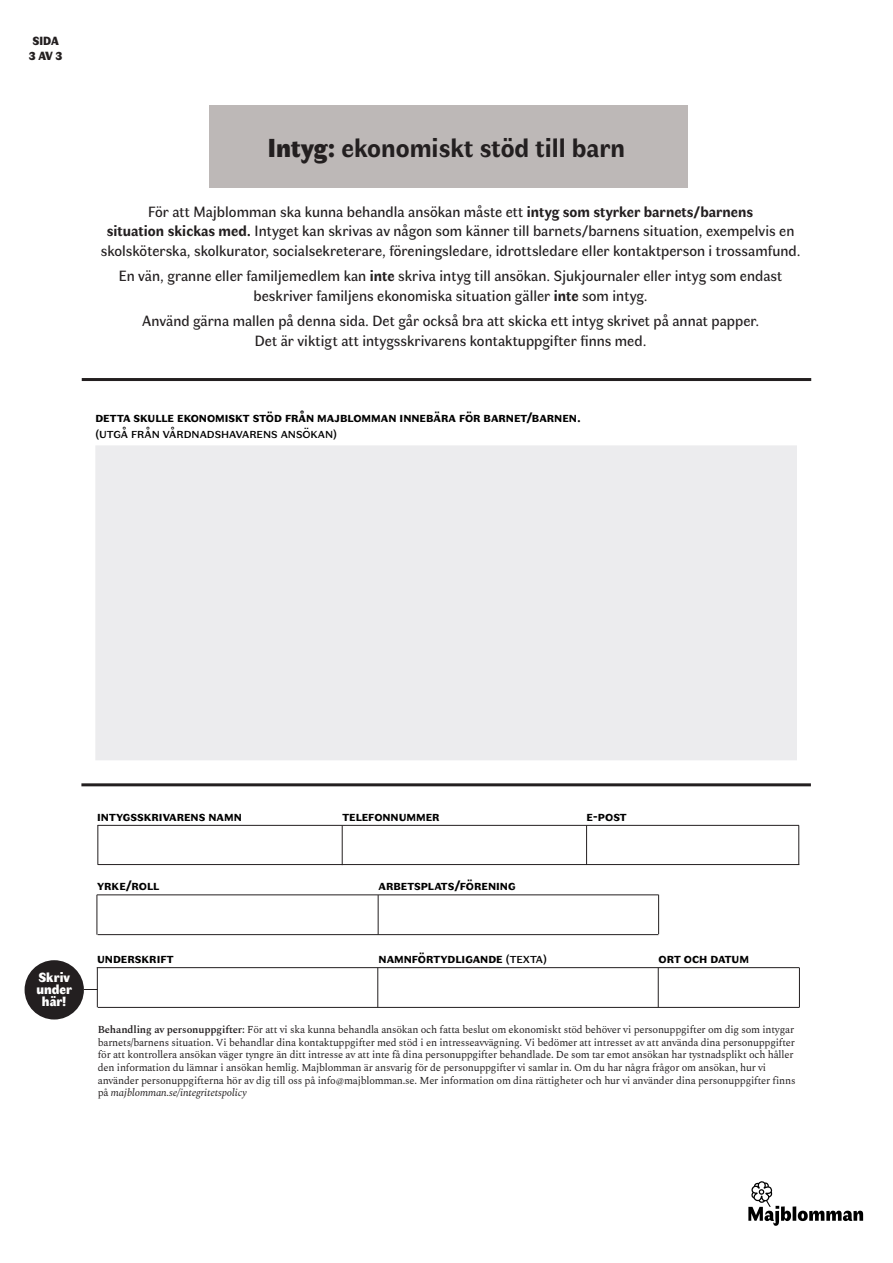
<style>
.page{position:relative;width:893px;height:1263px;background:#fff}
.page>*{position:absolute;margin:0;border:0;box-sizing:border-box;transform-origin:0 0}
.t1{font:700 26.25px "Faune Text";color:#231f20}
.t2{font:15px/19.5px "Faune Text";color:#231f20;text-align:center}
.Smårubriker{font:700 13.5px "Faune Text";color:#000}
.Smårubriker-2{font:13.5px "Faune Text";color:#000}
.t3{font:900 13.5px/12px "Faune Display";color:#fff;text-align:center}
.t4{font:900 12px/14.4px "Faune Display";letter-spacing:-.005em;color:#231f20;text-align:center}
.t5{font:10.5px/12.6px "Spectral";letter-spacing:-.02em;color:#231f20}
.s1{font-family:"Faune Display";font-weight:900}
.s2{font-weight:700}
.s3{font-weight:400}
.s4{font-weight:600}
.s5{font-style:italic}
</style>
<div class="page">
<div style="left:209px;top:105px;width:478px;height:83px;background:#bdb8b7"></div>
<div style="left:95px;top:445px;width:702px;height:315px;background:#ececee"></div>
<hr style="left:82px;top:378px;width:729px;height:3px;background:#231f20">
<hr style="left:81px;top:783px;width:730px;height:3px;background:#231f20">
<div style="left:25px;top:960px;width:59px;height:59px;background:#231f20;border-radius:50%"></div>
<svg style="left:84px;top:989px;width:13px;height:1px"></svg>
<hr style="left:98px;top:934px;width:560px;height:1px;background:#231f20">
<hr style="left:98px;top:1007px;width:701px;height:1px;background:#231f20">
<hr style="left:98px;top:825px;width:701px;height:1px;background:#231f20">
<hr style="left:98px;top:864px;width:701px;height:1px;background:#231f20">
<hr style="left:97px;top:895px;width:561px;height:1px;background:#231f20">
<hr style="left:97px;top:967px;width:702px;height:1px;background:#231f20">
<hr style="left:342px;top:825px;width:1px;height:40px;background:#231f20">
<hr style="left:586px;top:825px;width:1px;height:40px;background:#231f20">
<hr style="left:798px;top:825px;width:1px;height:40px;background:#231f20">
<hr style="left:378px;top:895px;width:1px;height:39px;background:#231f20">
<hr style="left:378px;top:968px;width:1px;height:39px;background:#231f20">
<hr style="left:97px;top:968px;width:1px;height:39px;background:#231f20">
<hr style="left:658px;top:968px;width:1px;height:39px;background:#231f20">
<hr style="left:799px;top:968px;width:1px;height:39px;background:#231f20">
<hr style="left:98px;top:825px;width:1px;height:40px;background:#231f20">
<hr style="left:97px;top:895px;width:1px;height:40px;background:#231f20">
<hr style="left:658px;top:895px;width:1px;height:39px;background:#231f20">
<hr style="left:793px;top:1206px;width:3px;height:15px;background:#000">
<svg style="left:798px;top:1211px;width:65px;height:10px"></svg>
<svg style="left:748px;top:1181px;width:43px;height:44px"></svg>
<p class="t4" style="left:29px;top:33px;width:35px">SIDA<br>3 AV 3</p>
<p class="t1" style="left:268px;top:130px;width:359px"><span class="s1">Intyg:</span> ekonomiskt stöd till barn</p>
<p class="t2" style="left:101px;top:202px;width:701px">För att Majblomman ska kunna behandla ansökan måste ett <span class="s2">intyg som styrker barnets/barnens<br>situation skickas med.</span> Intyget kan skrivas av någon som känner till barnets/barnens situation, exempelvis en skolsköterska, skolkurator, socialsekreterare, föreningsledare, idrottsledare eller kontaktperson i trossamfund.</p>
<p class="t2" style="left:119px;top:266px;width:665px">En vän, granne eller familjemedlem kan <span class="s2">inte</span> skriva intyg till ansökan. Sjukjournaler eller intyg som endast</p>
<p class="t2" style="left:142px;top:283px;width:619px;line-height:25.5px">beskriver familjens ekonomiska situation gäller <span class="s2">inte</span> som intyg.<br>Använd gärna mallen på denna sida. Det går också bra att skicka ett intyg skrivet på annat papper.</p>
<p class="t2" style="left:255px;top:331px;width:393px">Det är viktigt att intygsskrivarens kontaktuppgifter finns med.</p>
<p class="Smårubriker" style="left:95px;top:408px;width:487px">detta skulle ekonomiskt stöd från majblomman innebära för barnet/barnen.</p>
<p class="Smårubriker-2" style="left:95px;top:425px;width:243px">(utgå från vårdnadshavarens ansökan)</p>
<p class="t3" style="left:36px;top:971px;width:37px">Skriv under här!</p>
<p class="Smårubriker" style="left:97px;top:807px;width:146px">intygsskrivarens namn</p>
<p class="Smårubriker" style="left:342px;top:807px;width:99px">telefonnummer</p>
<p class="Smårubriker" style="left:586px;top:807px;width:42px">e-post</p>
<p class="Smårubriker" style="left:97px;top:876px;width:64px">yrke/roll</p>
<p class="Smårubriker" style="left:97px;top:949px;width:78px">underskrift</p>
<p class="Smårubriker" style="left:379px;top:876px;width:139px">arbetsplats/förening</p>
<p class="Smårubriker" style="left:379px;top:949px;width:170px">namnförtydligande <span class="s3">(texta)</span></p>
<p class="Smårubriker" style="left:659px;top:949px;width:92px">ort och datum</p>
<p class="t5" style="left:98px;top:1023px;width:699px"><span class="s4">Behandling av personuppgifter:</span> För att vi ska kunna behandla ansökan och fatta beslut om ekonomiskt stöd behöver vi personuppgifter om dig som intygar barnets/barnens situation. Vi behandlar dina kontaktuppgifter med stöd i en intresseavvägning. Vi bedömer att intresset av att använda dina personuppgifter för att kontrollera ansökan väger tyngre än ditt intresse av att inte få dina personuppgifter behandlade. De som tar emot ansökan har tystnadsplikt och håller den information du lämnar i ansökan hemlig. Majblomman är ansvarig för de personuppgifter vi samlar in. Om du har några frågor om ansökan, hur vi använder personuppgifterna hör av dig till oss på info@majblomman.se. Mer information om dina rättigheter och hur vi använder dina personuppgifter finns på <span class="s5">majblomman.se/integritetspolicy</span></p>
</div>
